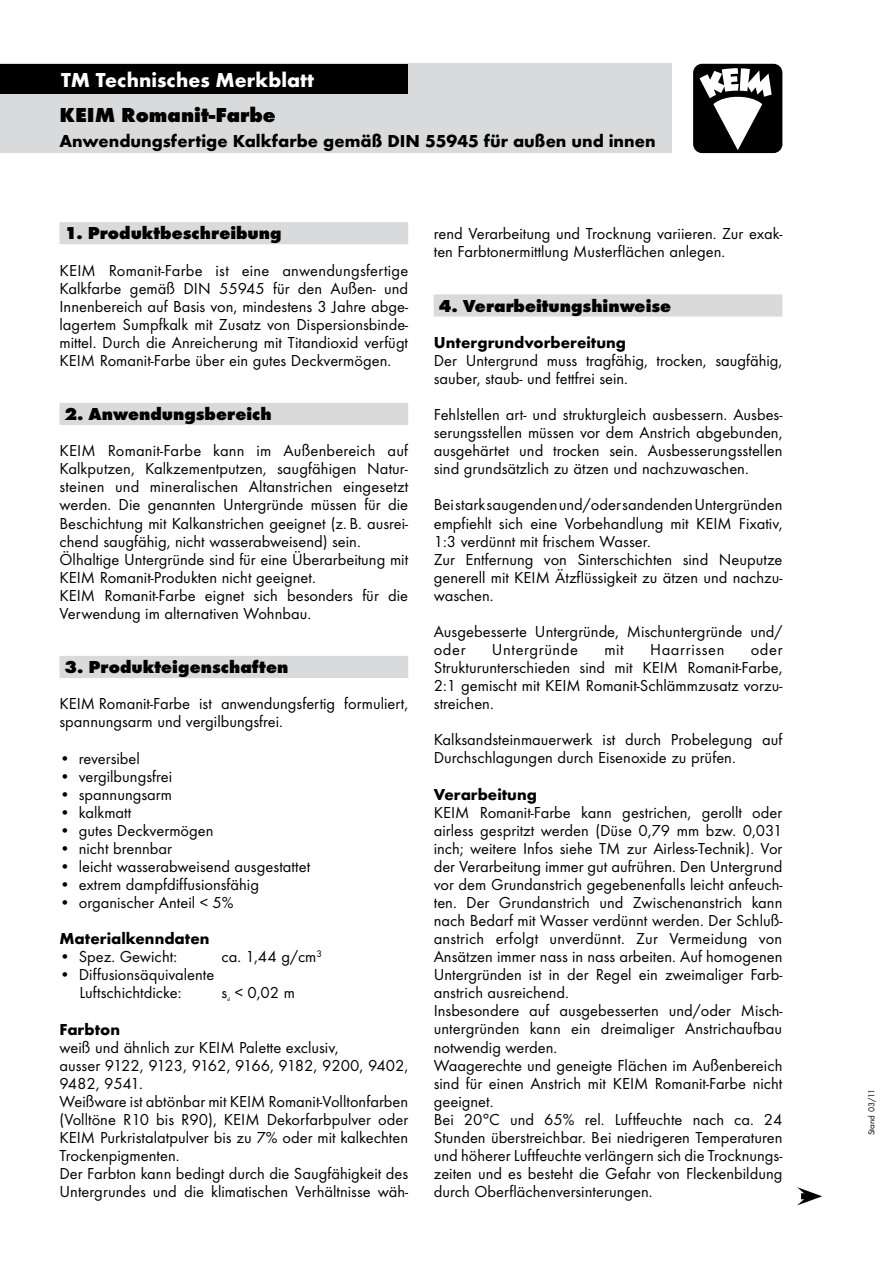
<style>
.page{position:relative;width:893px;height:1263px;background:#fff}
.page>*{position:absolute;margin:0;border:0;box-sizing:border-box;transform-origin:0 0}
.t1{font:700 21px "Futura T";color:#fff}
.t2{font:800 21px "Futura T";color:#000}
.t3{font:800 18px "Futura T";color:#000}
.t4{font:700 18px "Futura T";color:#000}
.t5{font:16.5px/18px "Futura T";color:#000}
.t6{font:700 16.5px "Futura T";color:#000}
.t7{font:16.5px "Futura T";letter-spacing:.035em;color:#000}
.t8{font:9px "Futura T";color:#000}
.t9{font:5.4px "Futura T";color:#000}
</style>
<div class="page">
<div style="left:0;top:64px;width:64px;height:89px;background:#d9dadb"></div>
<div style="left:0;top:64px;width:64px;height:30px;background:#000"></div>
<div style="left:60px;top:64px;width:612px;height:89px;background:#d9dadb"></div>
<div style="left:60px;top:64px;width:348px;height:30px;background:#000"></div>
<div style="left:693px;top:64px;width:89px;height:89px;background:#000;border-radius:9px"></div>
<svg style="left:699px;top:68px;width:73px;height:82px"></svg>
<div style="left:434px;top:294px;width:348px;height:23px;background:#d9dadb"></div>
<div style="left:60px;top:222px;width:348px;height:22px;background:#d9dadb"></div>
<div style="left:60px;top:403px;width:348px;height:22px;background:#d9dadb"></div>
<div style="left:60px;top:656px;width:348px;height:22px;background:#d9dadb"></div>
<svg style="left:797px;top:1187px;width:25px;height:18px"></svg>
<p class="t1" style="left:61px;top:67px;width:254px">TM Technisches Merkblatt</p>
<p class="t2" style="left:60px;top:102px;width:218px">KEIM Romanit-Farbe</p>
<p class="t4" style="left:60px;top:131px;width:598px">Anwendungsfertige Kalkfarbe gemäß DIN 55945 für außen und innen</p>
<p class="t3" style="left:64px;top:223px;width:219px">1. Produktbeschreibung</p>
<p class="t5" style="left:60px;top:261px;width:350px;text-align:justify">KEIM Romanit-Farbe ist eine anwendungsfertige Kalkfarbe gemäß DIN 55945 für den Außen- und Innenbereich auf Basis von, mindestens 3 Jahre abge&shy;lagertem Sumpfkalk mit Zusatz von Dispersionsbinde&shy;mittel. Durch die Anreicherung mit Titandioxid verfügt KEIM Romanit-Farbe über ein gutes Deckvermögen.</p>
<p class="t3" style="left:64px;top:403px;width:209px">2. Anwendungsbereich</p>
<p class="t5" style="left:60px;top:442px;width:350px">KEIM Romanit-Farbe kann im Außenbereich auf Kalkputzen, Kalkzementputzen, saugfähigen Natur&shy;steinen und mineralischen Altanstrichen eingesetzt werden. Die genannten Untergründe müssen für die Beschichtung mit Kalkanstrichen geeignet (z. B. ausrei&shy;chend saugfähig, nicht wasserabweisend) sein.<br>Ölhaltige Untergründe sind für eine Überarbeitung mit KEIM Romanit-Produkten nicht geeignet.<br>KEIM Romanit-Farbe eignet sich besonders für die Verwendung im alternativen Wohnbau.</p>
<p class="t3" style="left:64px;top:656px;width:225px">3. Produkteigenschaften</p>
<p class="t5" style="left:60px;top:695px;width:350px">KEIM Romanit-Farbe ist anwendungsfertig formuliert, spannungsarm und vergilbungsfrei.</p>
<p class="t5" style="left:60px;top:749px;width:82px">• reversibel</p>
<p class="t5" style="left:60px;top:767px;width:114px">• vergilbungsfrei</p>
<p class="t5" style="left:60px;top:785px;width:114px">• spannungsarm</p>
<p class="t5" style="left:60px;top:803px;width:73px">• kalkmatt</p>
<p class="t5" style="left:60px;top:821px;width:156px">• gutes Deckvermögen</p>
<p class="t5" style="left:60px;top:839px;width:114px">• nicht brennbar</p>
<p class="t5" style="left:60px;top:857px;width:252px">• leicht wasserabweisend ausgestattet</p>
<p class="t5" style="left:60px;top:875px;width:201px">• extrem dampfdiffusionsfähig</p>
<p class="t5" style="left:60px;top:893px;width:176px">• organischer Anteil &lt; 5%</p>
<p class="t6" style="left:60px;top:929px;width:152px">Materialkenndaten</p>
<p class="t5" style="left:60px;top:948px;width:119px">• Spez. Gewicht:</p>
<p class="t5" style="left:222px;top:948px;width:102px">ca. 1,44 g/cm<sup>3</sup></p>
<p class="t5" style="left:79px;top:966px;width:137px;text-indent:-20px">• Diffusionsäquivalente<br>Luftschichtdicke:</p>
<p class="t5" style="left:222px;top:984px;width:75px">s &lt; 0,02 m</p>
<p class="t9" style="left:227px;top:996px;width:4px">d</p>
<p class="t6" style="left:60px;top:1019px;width:62px">Farbton</p>
<p class="t5" style="left:60px;top:1038px;width:350px">weiß und ähnlich zur KEIM Palette exclusiv,<br>ausser 9122, 9123, 9162, 9166, 9182, 9200, 9402, 9482, 9541.<br>Weißware ist abtönbar mit KEIM Romanit-Volltonfarben (Volltöne R10 bis R90), KEIM Dekorfarbpulver oder KEIM Purkristalatpulver bis zu 7% oder mit kalkechten Trockenpigmenten.<br>Der Farbton kann bedingt durch die Saugfähigkeit des Untergrundes und die klimatischen Verhältnisse wäh-</p>
<p class="t5" style="left:434px;top:225px;width:350px">rend Verarbeitung und Trocknung variieren. Zur exak&shy;ten Farbtonermittlung Musterflächen anlegen.</p>
<p class="t3" style="left:439px;top:295px;width:234px">4. Verarbeitungshinweise</p>
<p class="t6" style="left:434px;top:333px;width:194px">Untergrundvorbereitung</p>
<p class="t5" style="left:434px;top:351px;width:350px">Der Untergrund muss tragfähig, trocken, saugfähig, sauber, staub- und fettfrei sein.</p>
<p class="t5" style="left:434px;top:405px;width:350px;text-align:justify">Fehlstellen art- und strukturgleich ausbessern. Ausbes&shy;serungsstellen müssen vor dem Anstrich abgebunden, ausgehärtet und trocken sein. Ausbesserungsstellen sind grundsätzlich zu ätzen und nachzuwaschen.</p>
<p class="t5" style="left:434px;top:496px;width:350px">Bei stark saugenden und/oder sandenden Untergründen empfiehlt sich eine Vorbehandlung mit KEIM Fixativ, 1:3 verdünnt mit frischem Wasser.<br>Zur Entfernung von Sinterschichten sind Neuputze generell mit KEIM Ätzflüssigkeit zu ätzen und nachzu&shy;waschen.</p>
<p class="t5" style="left:434px;top:622px;width:350px">Ausgebesserte Untergründe, Mischuntergründe und/ oder</p>
<p class="t5" style="left:434px;top:640px;width:350px;text-align:justify;text-indent:317px">oder Strukturunterschieden sind mit KEIM Romanit-Farbe, 2:1 gemischt mit KEIM Romanit-Schlämmzusatz vorzu&shy;streichen.</p>
<p class="t5" style="left:434px;top:731px;width:350px">Kalksandsteinmauerwerk ist durch Probelegung auf<br>Durchschlagungen durch Eisenoxide zu prüfen.</p>
<p class="t6" style="left:434px;top:784px;width:105px">Verarbeitung</p>
<p class="t5" style="left:434px;top:803px;width:350px">KEIM Romanit-Farbe kann gestrichen, gerollt oder airless gespritzt werden (Düse 0,79 mm bzw. 0,031 inch; weitere Infos siehe TM zur Airless-Technik). Vor der Verarbeitung immer gut aufrühren. Den Untergrund vor dem Grundanstrich gegebenenfalls leicht anfeuch&shy;ten. Der Grundanstrich und Zwischenanstrich kann nach Bedarf mit Wasser verdünnt werden. Der Schluß&shy;anstrich erfolgt unverdünnt. Zur Vermeidung von Ansätzen immer nass in nass arbeiten. Auf homogenen Untergründen ist in der Regel ein zweimaliger Farb&shy;anstrich ausreichend.<br>Insbesondere auf ausgebesserten und/oder Misch&shy;untergründen kann ein dreimaliger Anstrichaufbau notwendig werden.<br>Waagerechte und geneigte Flächen im Außenbereich sind für einen Anstrich mit KEIM Romanit-Farbe nicht geeignet.<br>Bei 20°C und 65% rel. Luftfeuchte nach ca. 24<br>Stunden überstreichbar. Bei niedrigeren Temperaturen und höherer Luftfeuchte verlängern sich die Trocknungs&shy;zeiten und es besteht die Gefahr von Fleckenbildung durch Oberflächenversinterungen.</p>
<p class="t7" style="left:492px;top:640px;width:88px">Untergründe</p>
<p class="t5" style="left:604px;top:640px;width:21px">mit</p>
<p class="t7" style="left:650px;top:640px;width:76px">Haarrissen</p>
<p class="t8" style="left:866px;top:1135px;width:48px;rotate:-90deg">Stand 03/11</p>
</div>
